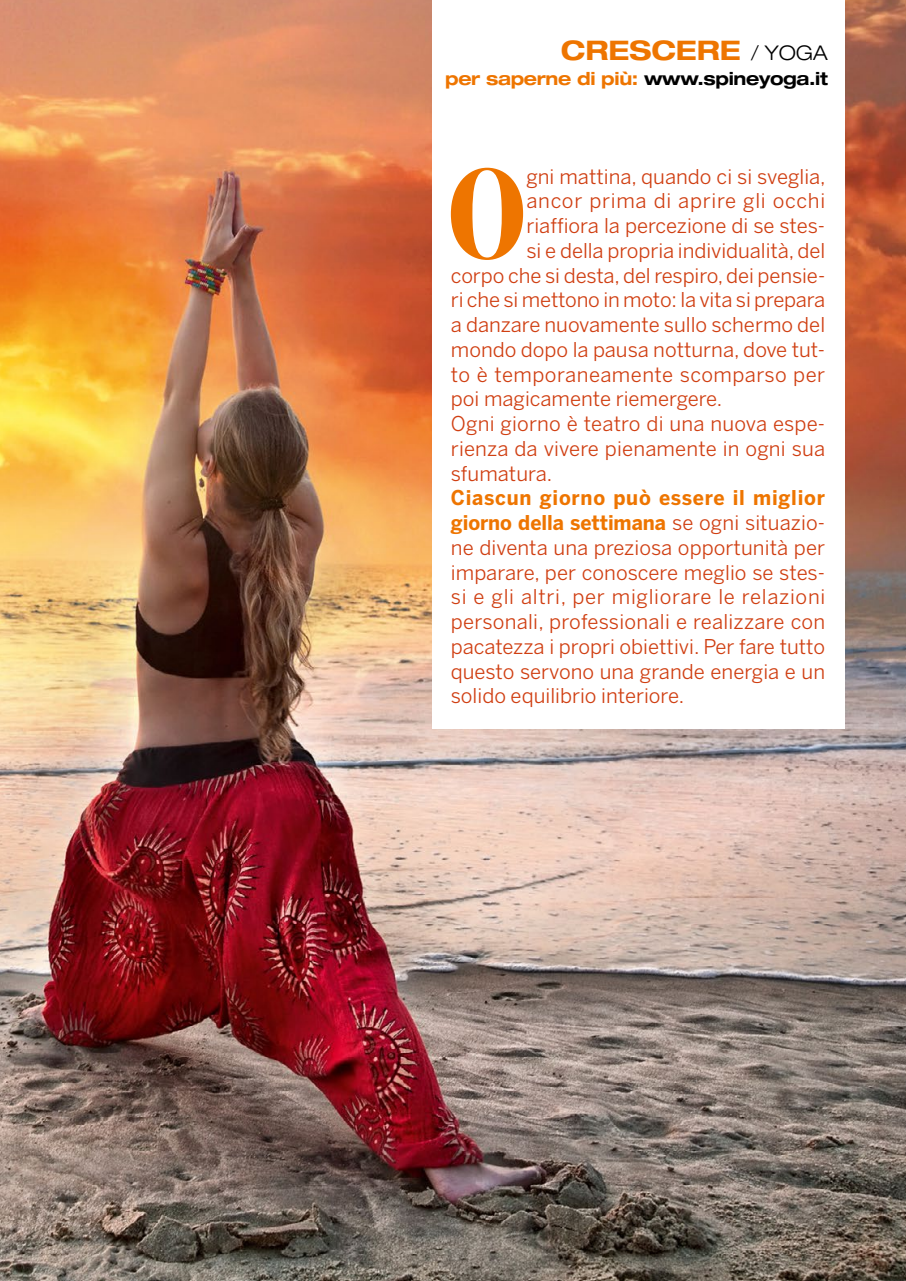
<style>
.page{position:relative;width:906px;height:1281px;background:#fff}
.page>*{position:absolute;margin:0;border:0;box-sizing:border-box;transform-origin:0 0}
.t1{font:900 128.7px "Benton Mod Disp";color:#ee7500;scale:.89 1}
.t2{font:700 expanded 27px "Helvetica Neue LT Std";color:#ee7500}
.t3{font:20.25px/24.8px "Benton Sans";color:#d03f12;text-align:justify}
.t4{font:20.25px "Benton Sans";letter-spacing:.025em;color:#d03f12}
.t5{font:20.25px "Benton Sans";letter-spacing:.035em;color:#d03f12}
.t6{font:700 expanded 18px "Helvetica Neue LT Std";letter-spacing:-.02em;color:#ee7500}
.s1{font-weight:300;font-size:20.25px;color:#000}
.s2{color:#000}
.s3{font-weight:700;color:#ee7500}
</style>
<div class="page">
<img style="left:0;top:0;width:906px;height:1281px">
<div style="left:432px;top:0;width:412px;height:728px;background:#fff"></div>
<h2 class="t2" style="left:561px;top:33px;width:268px">CRESCERE <span class="s1">/ YOGA</span></h2>
<p class="t6" style="left:445px;top:67px;width:384px">per saperne di più: <span class="s2">www.spineyoga.it</span></p>
<h1 class="t1" style="left:447px;top:142px;width:90px">O</h1>
<p class="t3" style="left:526px;top:164px;width:301px">gni mattina, quando ci si sveglia,</p>
<p class="t5" style="left:526px;top:189px;width:300px">ancor prima di aprire gli occhi</p>
<p class="t3" style="left:526px;top:213px;width:300px">riaffiora la percezione di se stes-</p>
<p class="t3" style="left:526px;top:238px;width:300px">si e della propria individualità, del</p>
<p class="t3" style="left:451px;top:263px;width:376px">corpo che si desta, del respiro, dei pensie-</p>
<p class="t3" style="left:451px;top:287px;width:376px">ri che si mettono in moto: la vita si prepara</p>
<p class="t3" style="left:451px;top:312px;width:376px">a danzare nuovamente sullo schermo del</p>
<p class="t3" style="left:451px;top:337px;width:376px">mondo dopo la pausa notturna, dove tut-</p>
<p class="t4" style="left:451px;top:362px;width:376px">to è temporaneamente scomparso per</p>
<p class="t3" style="left:451px;top:386px;width:273px">poi magicamente riemergere.</p>
<p class="t3" style="left:451px;top:411px;width:376px">Ogni giorno è teatro di una nuova espe-</p>
<p class="t3" style="left:451px;top:436px;width:376px">rienza da vivere pienamente in ogni sua</p>
<p class="t3" style="left:451px;top:461px;width:103px">sfumatura.</p>
<p class="t3" style="left:451px;top:485px;width:376px"><span class="s3">Ciascun giorno può essere il miglior giorno della settimana</span> se ogni situazio&shy;ne diventa una preziosa opportunità per imparare, per conoscere meglio se stes&shy;si e gli altri, per migliorare le relazioni personali, professionali e realizzare con pacatezza i propri obiettivi. Per fare tutto questo servono una grande energia e un solido equilibrio interiore.</p>
</div>
